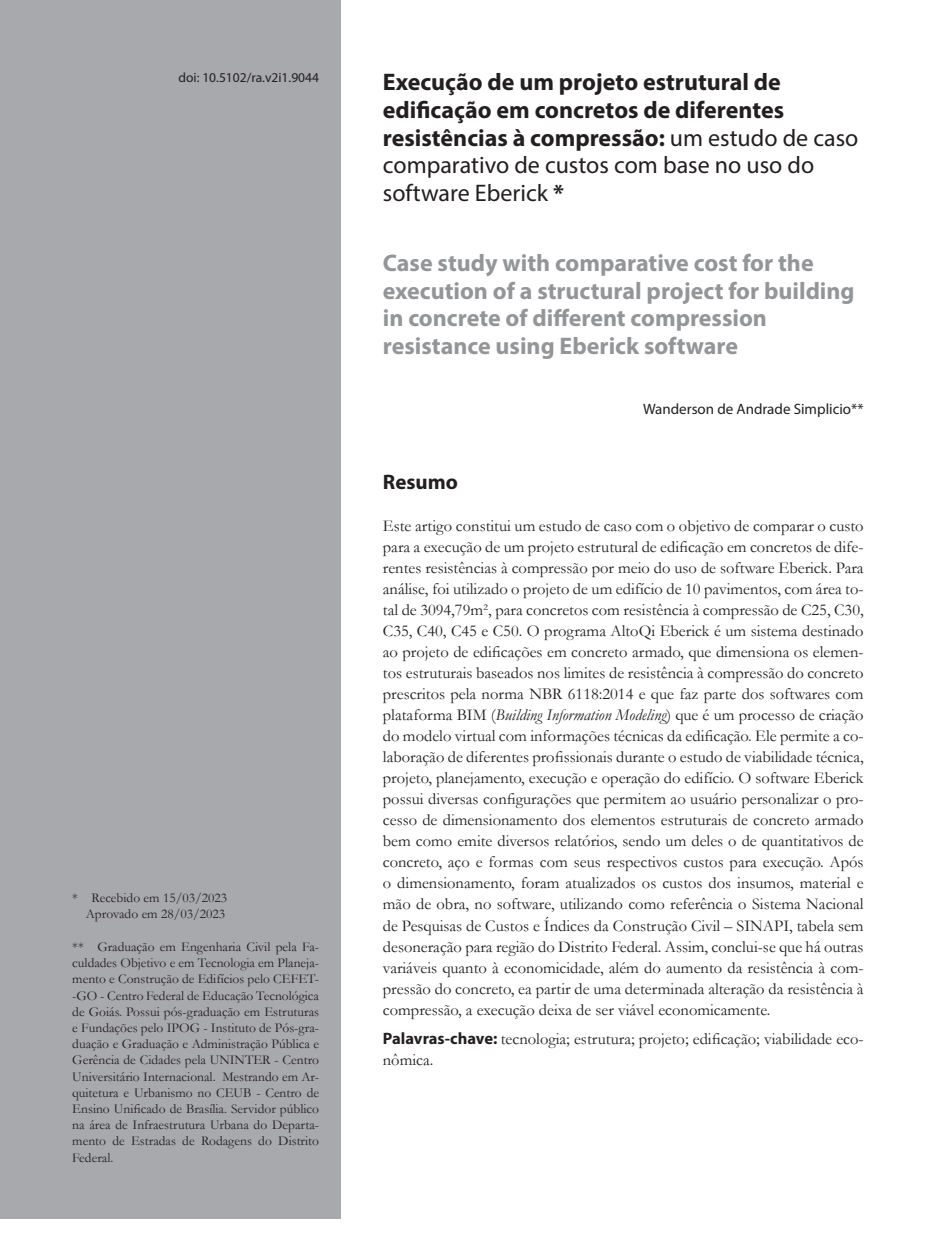
<style>
.page{position:relative;width:936px;height:1234px;background:#fff}
.page>*{position:absolute;margin:0;border:0;box-sizing:border-box;transform-origin:0 0}
.Tit{font:700 24px/27.6px "Myriad Pro";color:#231f20}
.Tit2{font:700 24px/27.6px "Myriad Pro";color:#939598}
.subt_resumo{font:700 21px "Myriad Pro";color:#231f20}
.text_sem_recuo{font:16.5px/21px "Garamond";color:#231f20;text-align:justify}
.Myriad_10{font:15px "Myriad Pro";color:#231f20}
.rodape{font:13.5px/16.2px "Garamond";color:#231f20;text-align:justify}
.Doi{font:13.5px "Myriad Pro";color:#231f20}
.s1{font-weight:400}
.s2{font-style:italic}
.s3{font-family:"Myriad Pro";font-weight:700}
</style>
<div class="page">
<div style="left:0;top:0;width:340px;height:1217px;background:#a8a9ad"></div>
<p class="Doi" style="left:178px;top:70px;width:142px">doi: 10.5102/ra.v2i1.9044</p>
<p class="Tit" style="left:383px;top:68px;width:477px">Execução de um projeto estrutural de edificação em concretos de diferentes resistências à compressão: <span class="s1">um estudo de caso comparativo de custos com base no uso do software Eberick</span> *</p>
<p class="Tit2" style="left:383px;top:248px;width:473px">Case study with comparative cost for the execution of a structural project for building in concrete of different compression resistance using Eberick software</p>
<p class="rodape" style="left:72px;top:889px;width:156px">* Recebido em 15/03/2023</p>
<p class="rodape" style="left:86px;top:905px;width:141px">Aprovado em 28/03/2023</p>
<p class="rodape" style="left:72px;top:938px;width:248px">** Graduação em Engenharia Civil pela Fa&shy;culdades Objetivo e em Tecnologia em Planeja&shy;mento e Construção de Edifícios pelo CEFET--GO - Centro Federal de Educação Tecnológica de Goiás. Possui pós-graduação em Estruturas e Fundações pelo IPOG - Instituto de Pós-gra&shy;duação e Graduação e Administração Pública e Gerência de Cidades pela UNINTER - Centro Universitário Internacional. Mestrando em Ar&shy;quitetura e Urbanismo no CEUB - Centro de Ensino Unificado de Brasília. Servidor público na área de Infraestrutura Urbana do Departa&shy;mento de Estradas de Rodagens do Distrito Federal.</p>
<p class="Myriad_10" style="left:643px;top:399px;width:222px">Wanderson de Andrade Simplicio**</p>
<p class="subt_resumo" style="left:383px;top:468px;width:77px">Resumo</p>
<p class="text_sem_recuo" style="left:383px;top:515px;width:482px">Este artigo constitui um estudo de caso com o objetivo de comparar o custo para a execução de um projeto estrutural de edificação em concretos de dife&shy;rentes resistências à compressão por meio do uso de software Eberick. Para análise, foi utilizado o projeto de um edifício de 10 pavimentos, com área to&shy;tal de 3094,79m², para concretos com resistência à compressão de C25, C30, C35, C40, C45 e C50. O programa AltoQi Eberick é um sistema destinado ao projeto de edificações em concreto armado, que dimensiona os elemen&shy;tos estruturais baseados nos limites de resistência à compressão do concreto prescritos pela norma NBR 6118:2014 e que faz parte dos softwares com plataforma BIM (<span class="s2">Building Information Modeling</span>) que é um processo de criação do modelo virtual com informações técnicas da edificação. Ele permite a co&shy;laboração de diferentes profissionais durante o estudo de viabilidade técnica, projeto, planejamento, execução e operação do edifício. O software Eberick possui diversas configurações que permitem ao usuário personalizar o pro&shy;cesso de dimensionamento dos elementos estruturais de concreto armado bem como emite diversos relatórios, sendo um deles o de quantitativos de concreto, aço e formas com seus respectivos custos para execução. Após o dimensionamento, foram atualizados os custos dos insumos, material e mão de obra, no software, utilizando como referência o Sistema Nacional de Pesquisas de Custos e Índices da Construção Civil – SINAPI, tabela sem desoneração para região do Distrito Federal. Assim, conclui-se que há outras variáveis quanto à economicidade, além do aumento da resistência à com&shy;pressão do concreto, ea partir de uma determinada alteração da resistência à compressão, a execução deixa de ser viável economicamente.</p>
<p class="text_sem_recuo" style="left:383px;top:1027px;width:482px"><span class="s3">Palavras-chave:</span> tecnologia; estrutura; projeto; edificação; viabilidade eco&shy;nômica.</p>
</div>
